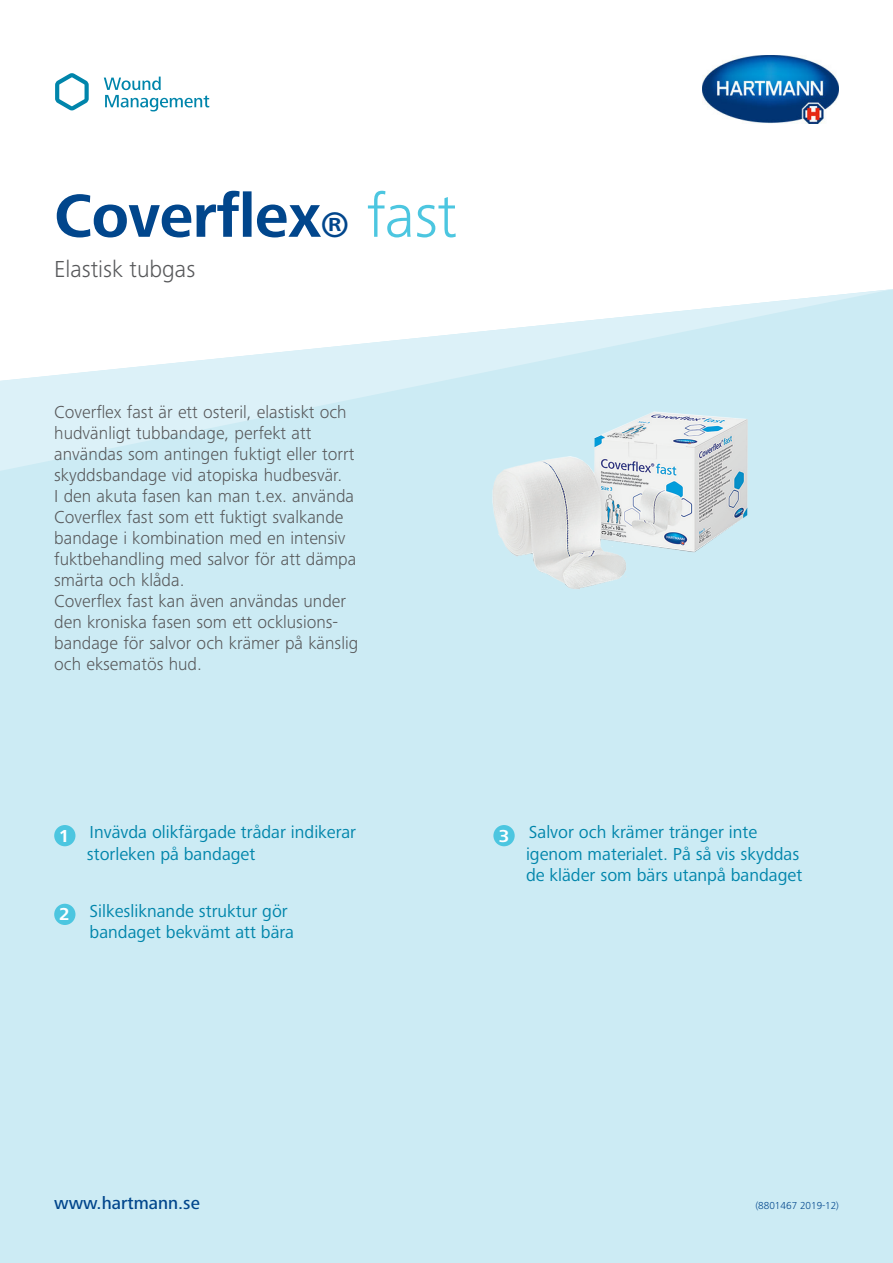
<style>
.page{position:relative;width:893px;height:1263px;background:#fff}
.page>*{position:absolute;margin:0;border:0;box-sizing:border-box;transform-origin:0 0}
.t1{font:700 63px "Frutiger Next LTW1 G";letter-spacing:-.01em;color:#01468c}
.t2{font:300 24px "Frutiger Next LTW1 G";color:#57585a}
.t3{font:300 18px/21px "Frutiger Next LTW1 G";color:#57585a}
.t4{font:18px/21.6px "Frutiger Next LTW1 G";color:#0085ab}
.t5{font:500 18px "Frutiger Next LTW1 G";color:#01468c}
.t6{font:700 18px "Frutiger Next LTW1 G";color:#fff}
.t7{font:300 10.5px "Frutiger Next LTW1 G";color:#01468c}
.s1{font-size:36.75px}
.s2{font-weight:300;color:#4cc6e0}
</style>
<div class="page">
<div style="left:0;top:471px;width:893px;height:792px;background:#ccebf4"></div>
<svg style="left:0;top:289px;width:893px;height:182px"></svg>
<div style="left:54px;top:904px;width:21px;height:21px;background:#4cc6e0;border-radius:50%"></div>
<div style="left:54px;top:825px;width:21px;height:21px;background:#4cc6e0;border-radius:50%"></div>
<div style="left:493px;top:825px;width:22px;height:21px;background:#4cc6e0;border-radius:50%"></div>
<svg style="left:104px;top:77px;width:105px;height:34px"></svg>
<svg style="left:55px;top:73px;width:34px;height:37px"></svg>
<img style="left:703px;top:55px;width:136px;height:69px">
<img style="left:474px;top:394px;width:298px;height:211px">
<h1 class="t1" style="left:54px;top:180px;width:404px">Coverflex<span class="s1">®</span> <span class="s2">fast</span></h1>
<h2 class="t2" style="left:54px;top:255px;width:143px">Elastisk tubgas</h2>
<p class="t3" style="left:54px;top:401px;width:306px">Coverflex fast är ett osteril, elastiskt och hudvänligt tubbandage, perfekt att användas som antingen fuktigt eller torrt skyddsbandage vid atopiska hudbesvär.<br>I den akuta fasen kan man t.ex. använda Coverflex fast som ett fuktigt svalkande bandage i kombination med en intensiv fuktbehandling med salvor för att dämpa smärta och klåda.<br>Coverflex fast kan även användas under den kroniska fasen som ett ocklusions&shy;bandage för salvor och krämer på känslig och eksematös hud.</p>
<p class="t6" style="left:59px;top:826px;width:12px">1</p>
<p class="t6" style="left:59px;top:904px;width:12px">2</p>
<p class="t4" style="left:87px;top:822px;width:271px">Invävda olikfärgade trådar indikerar storleken på bandaget</p>
<p class="t4" style="left:526px;top:822px;width:278px">Salvor och krämer tränger inte igenom materialet. På så vis skyddas de kläder som bärs utanpå bandaget</p>
<p class="t6" style="left:499px;top:826px;width:12px">3</p>
<p class="t4" style="left:90px;top:900px;width:206px">Silkesliknande struktur gör bandaget bekvämt att bära</p>
<p class="t5" style="left:54px;top:1192px;width:147px">www.hartmann.se</p>
<p class="t7" style="left:755px;top:1199px;width:85px">(8801467 2019-12)</p>
</div>
